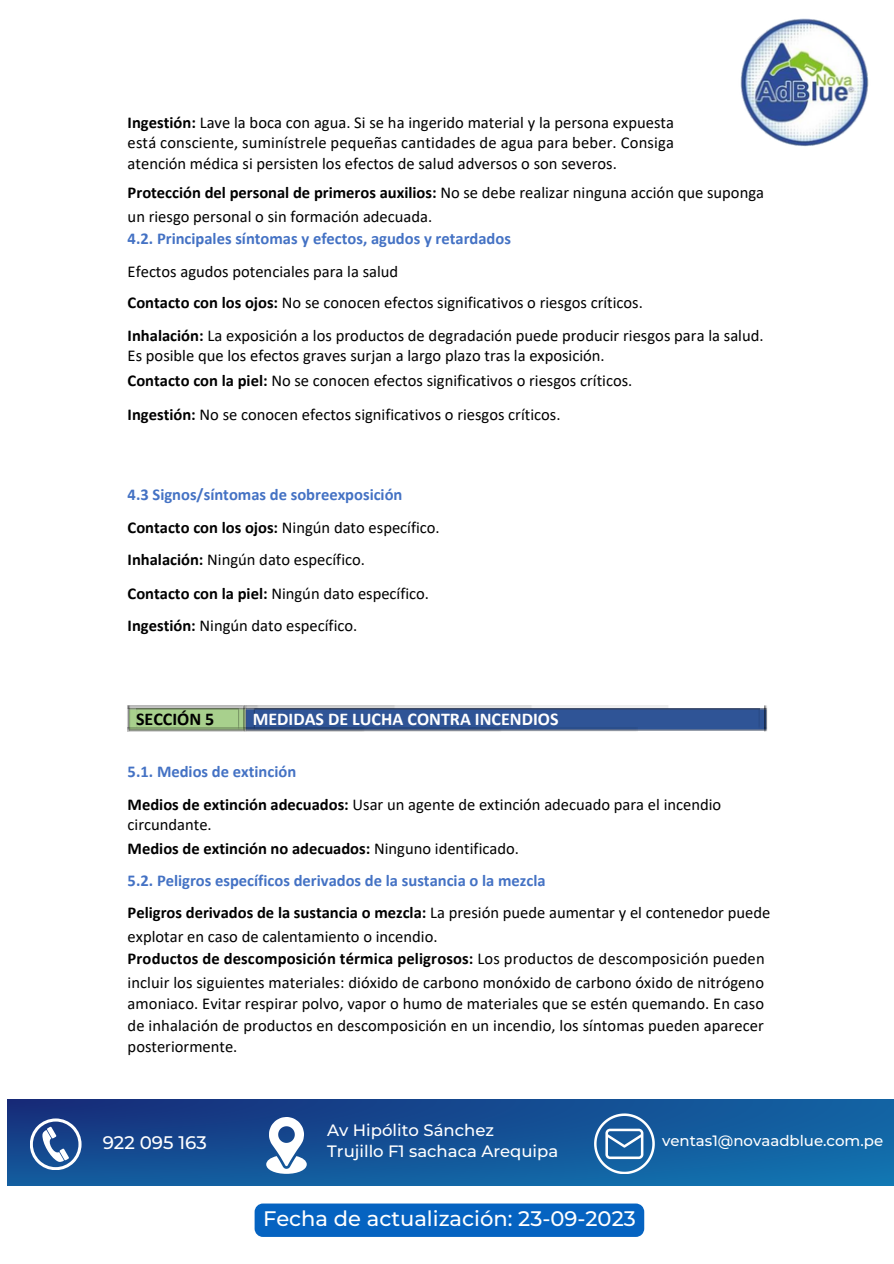
<style>
.page{position:relative;width:894px;height:1264px;background:#fff}
.page>*{position:absolute;margin:0;border:0;box-sizing:border-box;transform-origin:0 0}
.t1{font:500 21px "Montserrat";color:#fff}
.t2{font:500 18.15px "Montserrat";color:#fff}
.t3{font:700 18px "Calibri";color:#fff}
.t4{font:700 18px "Calibri";color:#000}
.t5{font:16.5px/23.1px "Calibri";color:#000}
.t6{font:700 16.5px/31.5px "Calibri";color:#4472c4}
.t7{font:500 16.5px/21.3px "Montserrat";color:#fff}
.t8{font:500 15px "Montserrat";color:#fff}
.s1{font-weight:700}
.s2{font-weight:700;color:#4472c4}
.s3{color:#000}
.s4{font-weight:400;color:#000}
</style>
<div class="page">
<img style="left:127px;top:708px;width:637px;height:22px">
<img style="left:136px;top:708px;width:103px;height:20px">
<img style="left:253px;top:708px;width:506px;height:21px">
<img style="left:127px;top:705px;width:116px;height:3px">
<img style="left:127px;top:728px;width:116px;height:3px">
<img style="left:243px;top:707px;width:5px;height:21px">
<img style="left:244px;top:728px;width:393px;height:3px">
<img style="left:764px;top:707px;width:3px;height:21px">
<img style="left:740px;top:18px;width:129px;height:129px">
<svg style="left:7px;top:1099px;width:886px;height:87px;background:#135498"></svg>
<svg style="left:266px;top:1116px;width:41px;height:57px"></svg>
<svg style="left:30px;top:1118px;width:51px;height:52px"></svg>
<svg style="left:594px;top:1113px;width:60px;height:61px"></svg>
<div style="left:254px;top:1203px;width:390px;height:33px;background:#0563c1"></div>
<h2 class="t5" style="left:128px;top:114px;width:547px;line-height:20.2px;text-align:justify"><span class="s1">Ingestión:</span> Lave la boca con agua. Si se ha ingerido material y la persona expuesta está consciente, suminístrele pequeñas cantidades de agua para beber. Consiga atención médica si persisten los efectos de salud adversos o son severos.</h2>
<h2 class="t5" style="left:128px;top:182px;width:637px"><span class="s1">Protección del personal de primeros auxilios:</span> No se debe realizar ninguna acción que suponga un riesgo personal o sin formación adecuada.<br><span class="s2">4.2. Principales síntomas y efectos, agudos y retardados</span></h2>
<h2 class="t5" style="left:128px;top:256px;width:637px;line-height:32.1px">Efectos agudos potenciales para la salud<br><span class="s1">Contacto con los ojos:</span> No se conocen efectos significativos o riesgos críticos.<br><span class="s1">Inhalación:</span> La exposición a los productos de degradación puede producir riesgos para la salud.</h2>
<h2 class="t5" style="left:128px;top:344px;width:506px;line-height:24.8px">Es posible que los efectos graves surjan a largo plazo tras la exposición.<br><span class="s1">Contacto con la piel:</span> No se conocen efectos significativos o riesgos críticos.</h2>
<h2 class="t5" style="left:128px;top:404px;width:434px"><span class="s1">Ingestión:</span> No se conocen efectos significativos o riesgos críticos.</h2>
<h2 class="t5" style="left:128px;top:479px;width:313px;line-height:33px"><span class="s2">4.3 Signos/síntomas de sobreexposición </span><span class="s1">Contacto con los ojos:</span> Ningún dato específico.<br><span class="s1">Inhalación:</span> Ningún dato específico.<br><span class="s1">Contacto con la piel:</span> Ningún dato específico.</h2>
<h2 class="t5" style="left:128px;top:615px;width:231px"><span class="s1">Ingestión:</span> Ningún dato específico.</h2>
<p class="t4" style="left:136px;top:711px;width:80px">SECCIÓN 5</p>
<p class="t3" style="left:253px;top:711px;width:307px">MEDIDAS DE LUCHA CONTRA INCENDIOS</p>
<p class="t5" style="left:128px;top:756px;width:595px;line-height:32.7px"><span class="s2">5.1. Medios de extinción<br></span><span class="s1">Medios de extinción adecuados:</span> Usar un agente de extinción adecuado para el incendio</p>
<p class="t5" style="left:128px;top:814px;width:392px;line-height:23.7px">circundante.<br><span class="s1">Medios de extinción no adecuados:</span> Ninguno identificado.</p>
<p class="t6" style="left:128px;top:866px;width:644px">5.2. Peligros específicos derivados de la sustancia o la mezcla<br><span class="s3">Peligros derivados de la sustancia o mezcla:</span> <span class="s4">La presión puede aumentar y el contenedor puede</span></p>
<p class="t5" style="left:128px;top:925px;width:638px">explotar en caso de calentamiento o incendio.<br><span class="s1">Productos de descomposición térmica peligrosos:</span> Los productos de descomposición pueden incluir los siguientes materiales: dióxido de carbono monóxido de carbono óxido de nitrógeno</p>
<p class="t5" style="left:128px;top:994px;width:638px;line-height:21.3px">amoniaco. Evitar respirar polvo, vapor o humo de materiales que se estén quemando. En caso de inhalación de productos en descomposición en un incendio, los síntomas pueden aparecer</p>
<p class="t5" style="left:128px;top:1036px;width:111px">posteriormente.</p>
<p class="t2" style="left:103px;top:1130px;width:105px">922 095 163</p>
<p class="t7" style="left:327px;top:1119px;width:232px">Av Hipólito Sánchez<br>Trujillo F1 sachaca Arequipa</p>
<p class="t1" style="left:263px;top:1205px;width:374px">Fecha de actualización: 23-09-2023</p>
<h4 class="t8" style="left:661px;top:1131px;width:223px">ventas1@novaadblue.com.pe</h4>
</div>
